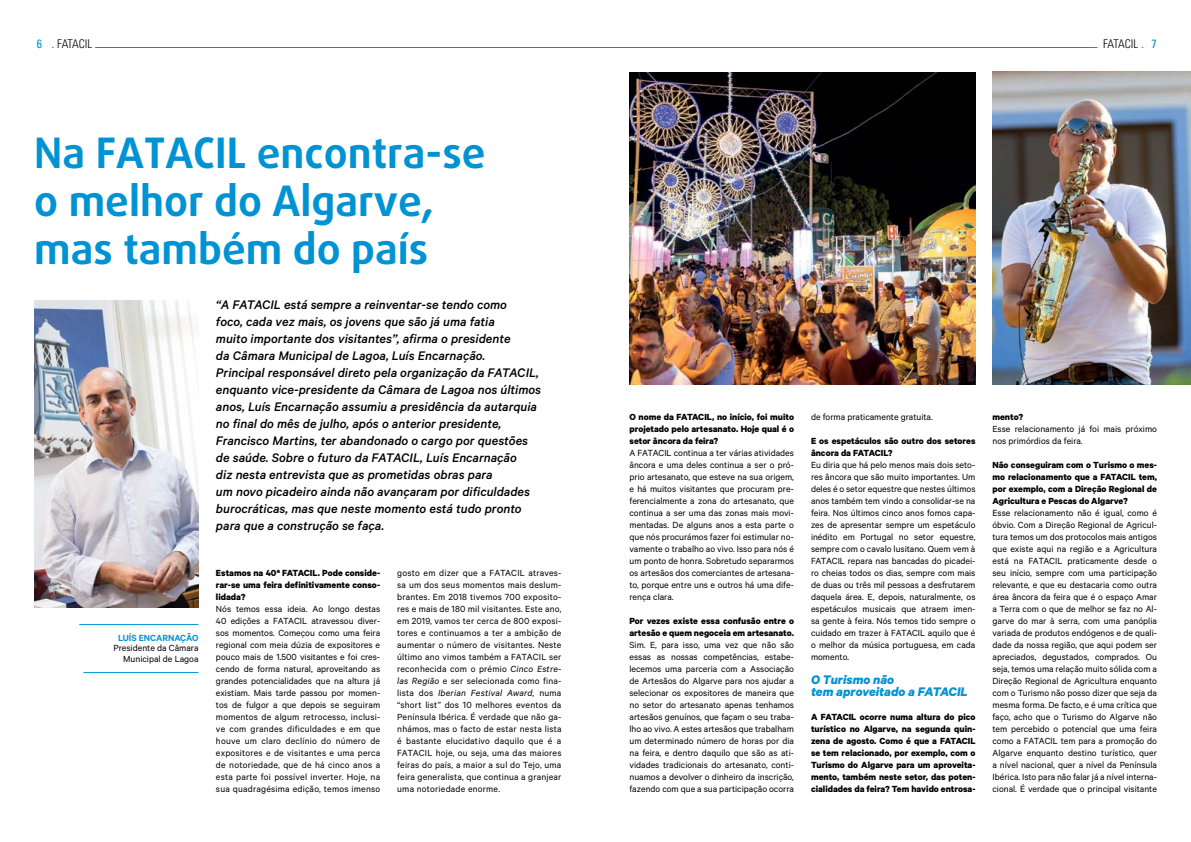
<style>
.page{position:relative;width:1191px;height:842px;background:#fff}
.page>*{position:absolute;margin:0;border:0;box-sizing:border-box;transform-origin:0 0}
.t1{font:700 42px/48px "Daxline Pro";color:#0093d4}
.t2{font:italic 500 14px/17px "Calibre";color:#000}
.t3{font:italic 700 14px/12px "Calibre";color:#0093d4}
.t4{font:300 condensed 12px "Univers LT Std";letter-spacing:-.01em;color:#000}
.t5{font:condensed 12px "Univers LT Std";color:#0093d4}
.t6{font:10px/12px "Calibre";color:#000;text-align:justify}
.t7{font:700 10px/12px "Calibre";color:#000;text-align:justify}
.t8{font:600 10px "Calibre";color:#0093d4}
.s1{font-family:"Gandhi Serif";font-weight:400;font-stretch:normal;color:#0093d4}
.s2{font-style:italic}
</style>
<div class="page">
<img style="left:34px;top:300px;width:164px;height:308px">
<hr style="left:95px;top:47px;width:1002px;height:1px;background:#0093d4">
<hr style="left:83px;top:672px;width:115px;height:1px;background:#0093d4">
<hr style="left:79px;top:624px;width:119px;height:1px;background:#0093d4">
<img style="left:629px;top:72px;width:346px;height:312px">
<img style="left:992px;top:71px;width:199px;height:313px">
<p class="t4" style="left:52px;top:37px;width:42px"><span class="s1">.</span> FATACIL</p>
<p class="t4" style="left:1103px;top:37px;width:42px">FATACIL <span class="s1">.</span></p>
<p class="t5" style="left:37px;top:36px;width:7px">6</p>
<p class="t5" style="left:1151px;top:36px;width:7px">7</p>
<h1 class="t1" style="left:34px;top:129px;width:453px">Na FATACIL encontra-se o melhor do Algarve, mas também do país</h1>
<p class="t8" style="left:118px;top:631px;width:82px">LUÍS ENCARNAÇÃO</p>
<p class="t6" style="left:113px;top:642px;width:86px;line-height:10.8px;text-align:right">Presidente da Câmara<br>Municipal de Lagoa</p>
<p class="t2" style="left:216px;top:296px;width:327px">“A FATACIL está sempre a reinventar-se tendo como<br>foco, cada vez mais, os jovens que são já uma fatia<br>muito importante dos visitantes”, afirma o presidente<br>da Câmara Municipal de Lagoa, Luís Encarnação.<br>Principal responsável direto pela organização da FATACIL, enquanto vice-presidente da Câmara de Lagoa nos últimos anos, Luís Encarnação assumiu a presidência da autarquia no final do mês de julho, após o anterior presidente, Francisco Martins, ter abandonado o cargo por questões de saúde. Sobre o futuro da FATACIL, Luís Encarnação<br>diz nesta entrevista que as prometidas obras para<br>um novo picadeiro ainda não avançaram por dificuldades burocráticas, mas que neste momento está tudo pronto para que a construção se faça.</p>
<p class="t7" style="left:216px;top:567px;width:166px">Estamos na 40ª FATACIL. Pode conside&shy;rar-se uma feira definitivamente conso&shy;lidada?</p>
<p class="t6" style="left:216px;top:603px;width:166px">Nós temos essa ideia. Ao longo destas 40 edições a FATACIL atravessou diver&shy;sos momentos. Começou como uma feira regional com meia dúzia de expositores e pouco mais de 1.500 visitantes e foi cres&shy;cendo de forma natural, aproveitando as grandes potencialidades que na altura já existiam. Mais tarde passou por momen&shy;tos de fulgor a que depois se seguiram momentos de algum retrocesso, inclusi&shy;ve com grandes dificuldades e em que houve um claro declínio do número de expositores e de visitantes e uma perca de notoriedade, que de há cinco anos a esta parte foi possível inverter. Hoje, na sua quadragésima edição, temos imenso</p>
<p class="t6" style="left:397px;top:567px;width:166px">gosto em dizer que a FATACIL atraves&shy;sa um dos seus momentos mais deslum&shy;brantes. Em 2018 tivemos 700 exposito&shy;res e mais de 180 mil visitantes. Este ano, em 2019, vamos ter cerca de 800 exposi&shy;tores e continuamos a ter a ambição de aumentar o número de visitantes. Neste último ano vimos também a FATACIL ser reconhecida com o prémio <span class="s2">Cinco Estre&shy;las Região</span> e ser selecionada como fina&shy;lista dos <span class="s2">Iberian Festival Award,</span> numa “short list” dos 10 melhores eventos da Península Ibérica. É verdade que não ga&shy;nhámos, mas o facto de estar nesta lista é bastante elucidativo daquilo que é a FATACIL hoje, ou seja, uma das maiores feiras do país, a maior a sul do Tejo, uma feira generalista, que continua a granjear uma notoriedade enorme.</p>
<p class="t7" style="left:629px;top:411px;width:166px">O nome da FATACIL, no início, foi muito projetado pelo artesanato. Hoje qual é o setor âncora da feira?</p>
<p class="t6" style="left:629px;top:447px;width:166px">A FATACIL continua a ter várias atividades âncora e uma deles continua a ser o pró&shy;prio artesanato, que esteve na sua origem, e há muitos visitantes que procuram pre&shy;ferencialmente a zona do artesanato, que continua a ser uma das zonas mais movi&shy;mentadas. De alguns anos a esta parte o que nós procurámos fazer foi estimular no&shy;vamente o trabalho ao vivo. Isso para nós é um ponto de honra. Sobretudo separarmos os artesãos dos comerciantes de artesana&shy;to, porque entre uns e outros há uma dife&shy;rença clara.</p>
<p class="t7" style="left:629px;top:615px;width:166px">Por vezes existe essa confusão entre o artesão e quem negoceia em artesanato.</p>
<p class="t6" style="left:629px;top:639px;width:166px">Sim. E, para isso, uma vez que não são essas as nossas competências, estabe&shy;lecemos uma parceria com a Associação de Artesãos do Algarve para nos ajudar a selecionar os expositores de maneira que no setor do artesanato apenas tenhamos artesãos genuínos, que façam o seu traba&shy;lho ao vivo. A estes artesãos que trabalham um determinado número de horas por dia na feira, e dentro daquilo que são as ati&shy;vidades tradicionais do artesanato, conti&shy;nuamos a devolver o dinheiro da inscrição, fazendo com que a sua participação ocorra</p>
<p class="t6" style="left:811px;top:411px;width:123px">de forma praticamente gratuita.</p>
<p class="t7" style="left:811px;top:435px;width:166px">E os espetáculos são outro dos setores âncora da FATACIL?</p>
<p class="t6" style="left:811px;top:459px;width:166px">Eu diria que há pelo menos mais dois seto&shy;res âncora que são muito importantes. Um deles é o setor equestre que nestes últimos anos também tem vindo a consolidar-se na feira. Nos últimos cinco anos fomos capa&shy;zes de apresentar sempre um espetáculo inédito em Portugal no setor equestre, sempre com o cavalo lusitano. Quem vem à FATACIL repara nas bancadas do picadei&shy;ro cheias todos os dias, sempre com mais de duas ou três mil pessoas a desfrutarem daquela área. E, depois, naturalmente, os espetáculos musicais que atraem imen&shy;sa gente à feira. Nós temos tido sempre o cuidado em trazer à FATACIL aquilo que é o melhor da música portuguesa, em cada momento.</p>
<h2 class="t3" style="left:811px;top:673px;width:158px">O Turismo não<br>tem aproveitado a FATACIL</h2>
<p class="t7" style="left:811px;top:711px;width:166px">A FATACIL ocorre numa altura do pico turístico no Algarve, na segunda quin&shy;zena de agosto. Como é que a FATACIL se tem relacionado, por exemplo, com o Turismo do Algarve para um aproveita&shy;mento, também neste setor, das poten&shy;cialidades da feira? Tem havido entrosa-</p>
<p class="t7" style="left:992px;top:411px;width:32px">mento?</p>
<p class="t6" style="left:992px;top:423px;width:166px">Esse relacionamento já foi mais próximo nos primórdios da feira.</p>
<p class="t7" style="left:992px;top:459px;width:166px">Não conseguiram com o Turismo o mes&shy;mo relacionamento que a FATACIL tem, por exemplo, com a Direção Regional de Agricultura e Pescas do Algarve?</p>
<p class="t6" style="left:992px;top:507px;width:166px">Esse relacionamento não é igual, como é óbvio. Com a Direção Regional de Agricul&shy;tura temos um dos protocolos mais antigos que existe aqui na região e a Agricultura está na FATACIL praticamente desde o seu início, sempre com uma participação relevante, e que eu destacaria como outra área âncora da feira que é o espaço Amar a Terra com o que de melhor se faz no Al&shy;garve do mar à serra, com uma panóplia variada de produtos endógenos e de quali&shy;dade da nossa região, que aqui podem ser apreciados, degustados, comprados. Ou seja, temos uma relação muito sólida com a Direção Regional de Agricultura enquanto com o Turismo não posso dizer que seja da mesma forma. De facto, e é uma crítica que faço, acho que o Turismo do Algarve não tem percebido o potencial que uma feira como a FATACIL tem para a promoção do Algarve enquanto destino turístico, quer a nível nacional, quer a nível da Península Ibérica. Isto para não falar já a nível interna&shy;cional. É verdade que o principal visitante</p>
</div>
